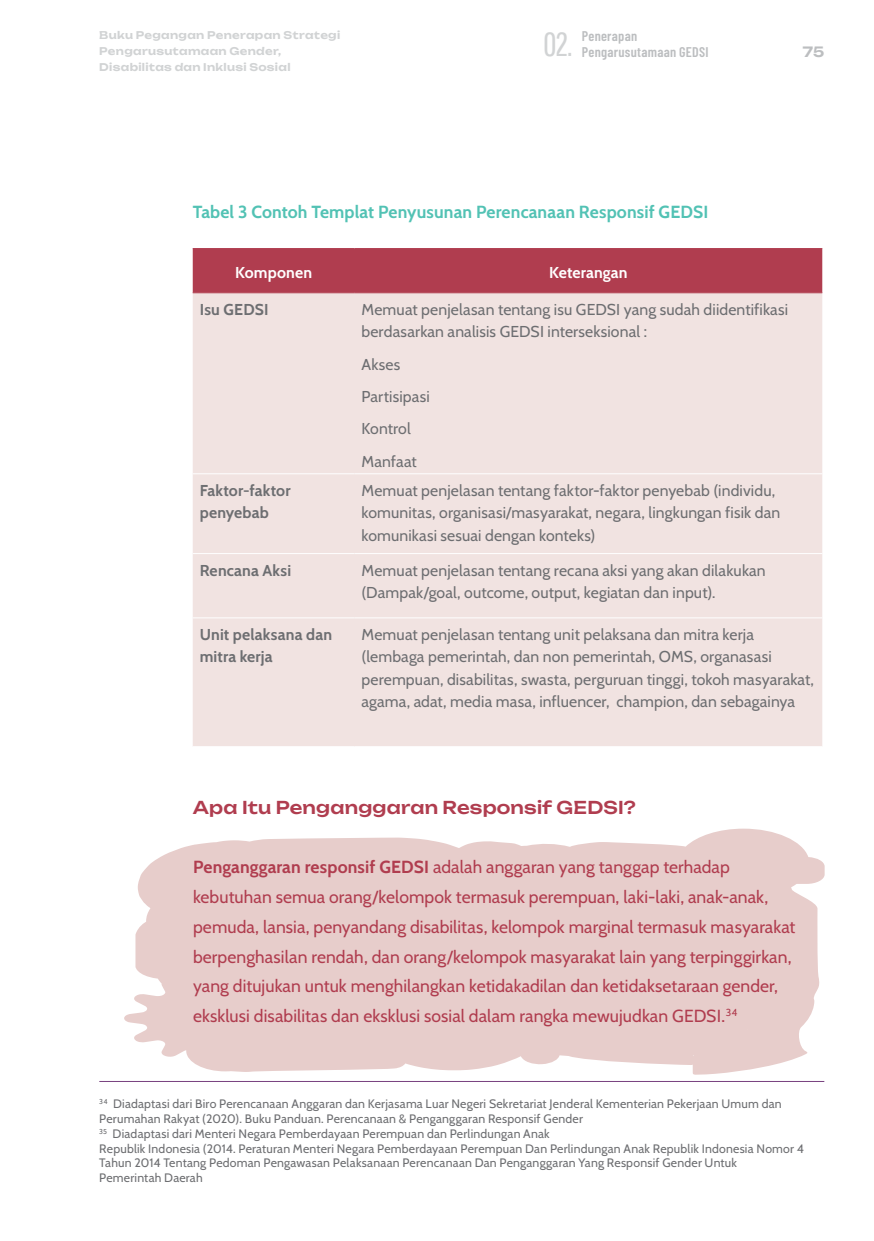
<style>
.page{position:relative;width:874px;height:1241px;background:#fff}
.page>*{position:absolute;margin:0;border:0;box-sizing:border-box;transform-origin:0 0}
.t1{font:33.07px "Pathway Gothic One";color:#d1d3d4}
.t2{font:17.5px/29.8px "Cabin";letter-spacing:.005em;color:#b03d4f}
.t3{font:700 17.5px "Cabin";letter-spacing:.005em;color:#52c2b4}
.t4{font:500 17.5px "Unbounded";letter-spacing:.01em;color:#b03d4f}
.t5{font:15.75px/22.4px "Cabin";letter-spacing:.01em;color:#6d6e71}
.t6{font:700 15.75px/22.4px "Cabin";letter-spacing:.01em;color:#6d6e71}
.t7{font:700 15.75px "Cabin";letter-spacing:.01em;color:#fff}
.t8{font:600 14px "Barlow Condensed";letter-spacing:.02em;color:#bcbec0}
.t9{font:600 14px "Unbounded";color:#bcbec0}
.t10{font:12.25px/14.7px "Cabin";letter-spacing:.015em;color:#6d6e71}
.t11{font:600 10.5px/15.8px "Unbounded";letter-spacing:.03em;color:#d1d3d4}
.s1{font-weight:700}
</style>
<div class="page">
<svg style="left:124px;top:828px;width:700px;height:246px;fill:#e7cdcb"></svg>
<div style="left:193px;top:249px;width:628px;height:43px;background:#b03d4f"></div>
<div style="left:193px;top:293px;width:628px;height:453px;background:#f1e3e1"></div>
<hr style="left:193px;top:248px;width:161px;height:1px;background:#b03d4f">
<hr style="left:354px;top:248px;width:467px;height:1px;background:#b03d4f">
<hr style="left:193px;top:292px;width:161px;height:1px;background:#b03d4f">
<hr style="left:354px;top:292px;width:467px;height:1px;background:#b03d4f">
<hr style="left:193px;top:473px;width:161px;height:1px;background:#fff">
<hr style="left:354px;top:473px;width:467px;height:1px;background:#fff">
<hr style="left:193px;top:553px;width:161px;height:1px;background:#fff">
<hr style="left:354px;top:553px;width:467px;height:1px;background:#fff">
<hr style="left:193px;top:617px;width:161px;height:1px;background:#fff">
<hr style="left:354px;top:617px;width:467px;height:1px;background:#fff">
<hr style="left:99px;top:1080px;width:724px;height:1px;background:#78417f">
<p class="t11" style="left:99px;top:26px;width:242px">Buku Pegangan Penerapan Strategi<br>Pengarusutamaan Gender,<br>Disabilitas dan Inklusi Sosial</p>
<p class="t8" style="left:581px;top:26px;width:57px">Penerapan</p>
<h1 class="t1" style="left:543px;top:22px;width:31px">02.</h1>
<p class="t8" style="left:581px;top:42px;width:128px">Pengarusutamaan GEDSI</p>
<p class="t3" style="left:193px;top:198px;width:517px">Tabel 3 Contoh Templat Penyusunan Perencanaan Responsif GEDSI</p>
<p class="t9" style="left:802px;top:40px;width:23px">75</p>
<p class="t7" style="left:235px;top:260px;width:78px">Komponen</p>
<p class="t7" style="left:549px;top:260px;width:80px">Keterangan</p>
<p class="t6" style="left:200px;top:297px;width:70px">Isu GEDSI</p>
<p class="t5" style="left:361px;top:297px;width:428px">Memuat penjelasan tentang isu GEDSI yang sudah diidentifikasi berdasarkan analisis GEDSI interseksional :</p>
<p class="t5" style="left:361px;top:347px;width:70px;line-height:32.4px">Akses<br>Partisipasi<br>Kontrol<br>Manfaat</p>
<p class="t6" style="left:200px;top:478px;width:92px">Faktor-faktor penyebab</p>
<p class="t5" style="left:361px;top:478px;width:420px">Memuat penjelasan tentang faktor-faktor penyebab (individu, komunitas, organisasi/masyarakat, negara, lingkungan fisik dan komunikasi sesuai dengan konteks)</p>
<p class="t6" style="left:200px;top:558px;width:93px">Rencana Aksi</p>
<p class="t5" style="left:361px;top:558px;width:405px">Memuat penjelasan tentang recana aksi yang akan dilakukan (Dampak/goal, outcome, output, kegiatan dan input).</p>
<p class="t6" style="left:200px;top:622px;width:134px">Unit pelaksana dan mitra kerja</p>
<p class="t5" style="left:361px;top:622px;width:453px">Memuat penjelasan tentang unit pelaksana dan mitra kerja (lembaga pemerintah, dan non pemerintah, OMS, organasasi perempuan, disabilitas, swasta, perguruan tinggi, tokoh masyarakat, agama, adat, media masa, influencer, champion, dan sebagainya</p>
<p class="t4" style="left:193px;top:792px;width:444px">Apa Itu Penganggaran Responsif GEDSI?</p>
<p class="t2" style="left:193px;top:851px;width:603px"><span class="s1">Penganggaran responsif GEDSI</span> adalah anggaran yang tanggap terhadap kebutuhan semua orang/kelompok termasuk perempuan, laki-laki, anak-anak, pemuda, lansia, penyandang disabilitas, kelompok marginal termasuk masyarakat berpenghasilan rendah, dan orang/kelompok masyarakat lain yang terpinggirkan, yang ditujukan untuk menghilangkan ketidakadilan dan ketidaksetaraan gender, eksklusi disabilitas dan eksklusi sosial dalam rangka mewujudkan GEDSI.<sup>34</sup></p>
<p class="t10" style="left:99px;top:1095px;width:705px"><sup>34</sup> Diadaptasi dari Biro Perencanaan Anggaran dan Kerjasama Luar Negeri Sekretariat Jenderal Kementerian Pekerjaan Umum dan Perumahan Rakyat (2020). Buku Panduan. Perencanaan &amp; Penganggaran Responsif Gender<br><sup>35</sup> Diadaptasi dari Menteri Negara Pemberdayaan Perempuan dan Perlindungan Anak<br>Republik Indonesia (2014. Peraturan Menteri Negara Pemberdayaan Perempuan Dan Perlindungan Anak Republik Indonesia Nomor 4<br>Tahun 2014 Tentang Pedoman Pengawasan Pelaksanaan Perencanaan Dan Penganggaran Yang Responsif Gender Untuk<br>Pemerintah Daerah</p>
</div>
